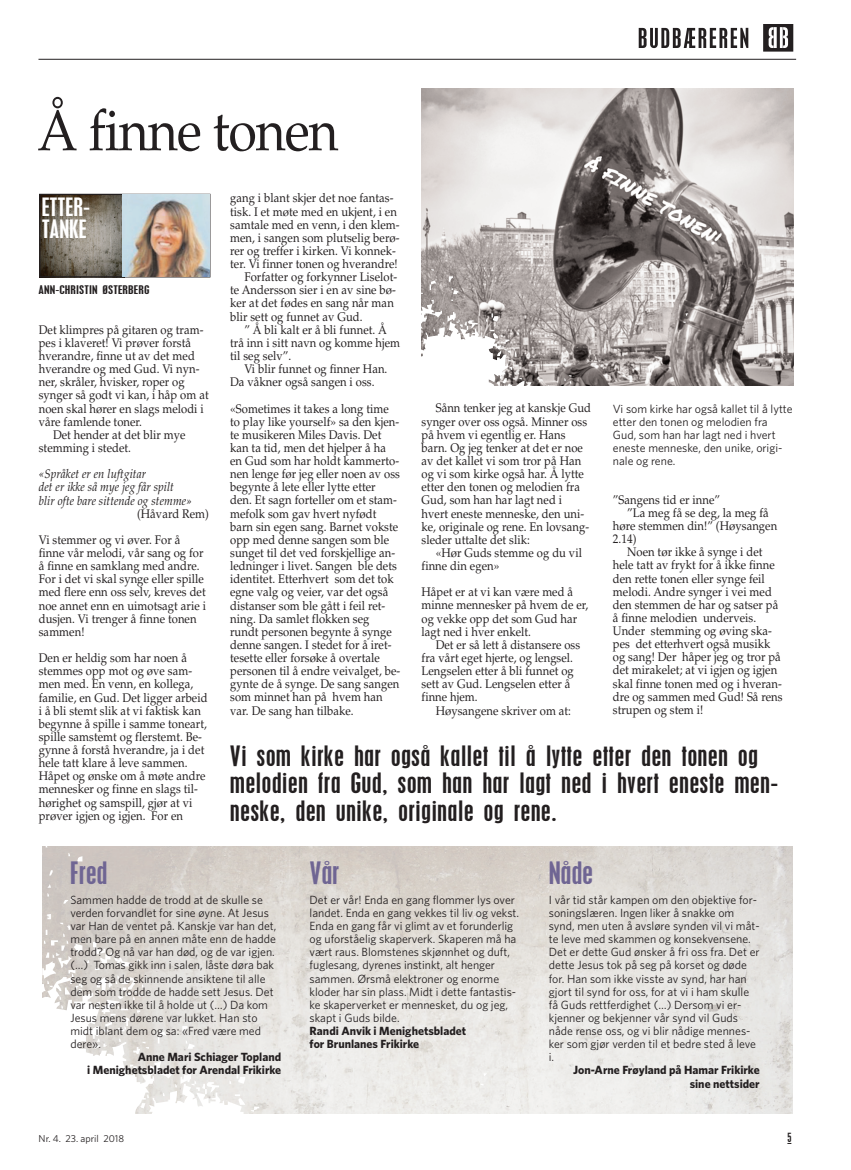
<style>
.page{position:relative;width:851px;height:1170px;background:#fff}
.page>*{position:absolute;margin:0;border:0;box-sizing:border-box;transform-origin:0 0}
.t1{font:57.5px "Palatino";letter-spacing:-.02em;color:#231f20;scale:.9 1}
.t2{font:condensed 27.5px "Mt Placard";letter-spacing:.005em;color:#6f6593;scale:1.1 1}
.t3{font:condensed 25px/27.5px "Mt Placard";letter-spacing:.02em;color:#231f20;scale:1.1 1}
.t4{font:condensed 22.5px/22.5px "Mt Placard";letter-spacing:.005em;color:#fff;scale:1.1 1}
.t5{font:12.5px/13.1px "Palatino";letter-spacing:.005em;color:#231f20;scale:.9 1}
.t6{font:italic 12.5px/13.1px "Palatino";letter-spacing:.005em;color:#231f20;scale:.9 1}
.t7{font:11.88px/13.1px "Whitney";color:#231f20}
.t8{font:700 11.88px/13.1px "Whitney";color:#231f20;text-align:right}
.t9{font:condensed 11.25px "Mt Placard";color:#231f20}
.t10{font:condensed 10.62px "Mt Placard";letter-spacing:.02em;color:#231f20;scale:1.3 1}
.t11{font:10px "Whitney";color:#231f20}
</style>
<div class="page">
<img style="left:42px;top:846px;width:750px;height:267px">
<hr style="left:38px;top:59px;width:758px;height:1px;background:#231f20">
<img style="left:763px;top:24px;width:30px;height:27px">
<img style="left:638px;top:27px;width:111px;height:22px">
<img style="left:42px;top:898px;width:165px;height:216px">
<img style="left:41px;top:196px;width:81px;height:79px">
<svg style="left:122px;top:196px;width:24px;height:79px;background:#bfc7c6"></svg>
<img style="left:421px;top:89px;width:372px;height:297px">
<div style="left:39px;top:194px;width:171px;height:83px;border:1px solid #231f20"></div>
<img style="left:421px;top:244px;width:114px;height:142px">
<img style="left:146px;top:195px;width:63px;height:80px">
<h1 class="t1" style="left:37px;top:108px;width:336px">Å finne tonen</h1>
<h3 class="t4" style="left:42px;top:196px;width:45px">ETTER-<br>TANKE</h3>
<p class="t10" style="left:38px;top:284px;width:87px">ANN-CHRISTIN ØSTERBERG</p>
<p class="t5" style="left:39px;top:324px;width:184px">Det klimpres på gitaren og tram-</p>
<p class="t5" style="left:39px;top:337px;width:171px">pes i klaveret! Vi prøver forstå</p>
<p class="t5" style="left:39px;top:350px;width:175px">hverandre, finne ut av det med</p>
<p class="t5" style="left:39px;top:364px;width:180px">hverandre og med Gud. Vi nyn-</p>
<p class="t5" style="left:39px;top:377px;width:164px">ner, skråler, hvisker, roper og</p>
<p class="t5" style="left:39px;top:390px;width:190px">synger så godt vi kan, i håp om at</p>
<p class="t5" style="left:39px;top:403px;width:185px">noen skal hører en slags melodi i</p>
<p class="t5" style="left:39px;top:416px;width:116px">våre famlende toner.</p>
<p class="t5" style="left:53px;top:429px;width:149px">Det hender at det blir mye</p>
<p class="t5" style="left:39px;top:442px;width:104px">stemming i stedet.</p>
<p class="t6" style="left:39px;top:469px;width:171px">«Språket er en luftgitar<br>det er ikke så mye jeg får spilt blir ofte bare sittende og stemme»</p>
<p class="t5" style="left:39px;top:501px;width:190px;line-height:26.2px;text-indent:98px">(Håvard Rem)<br>Vi stemmer og vi øver. For å</p>
<p class="t5" style="left:39px;top:547px;width:187px">finne vår melodi, vår sang og for å finne en samklang med andre.<br>For i det vi skal synge eller spille med flere enn oss selv, kreves det noe annet enn en uimotsagt arie i dusjen. Vi trenger å finne tonen sammen!</p>
<p class="t5" style="left:39px;top:652px;width:189px">Den er heldig som har noen å stemmes opp mot og øve sam&shy;men med. En venn, en kollega, familie, en Gud. Det ligger arbeid i å bli stemt slik at vi faktisk kan begynne å spille i samme toneart, spille samstemt og flerstemt. Be&shy;gynne å forstå hverandre, ja i det hele tatt klare å leve sammen.<br>Håpet og ønske om å møte andre mennesker og finne en slags til&shy;hørighet og samspill, gjør at vi prøver igjen og igjen. For en</p>
<p class="t5" style="left:230px;top:193px;width:183px">gang i blant skjer det noe fantas-</p>
<p class="t5" style="left:230px;top:206px;width:187px">tisk. I et møte med en ukjent, i en</p>
<p class="t5" style="left:230px;top:219px;width:190px">samtale med en venn, i den klem-</p>
<p class="t5" style="left:230px;top:232px;width:190px">men, i sangen som plutselig berø-</p>
<p class="t5" style="left:230px;top:245px;width:185px">rer og treffer i kirken. Vi konnek-</p>
<p class="t5" style="left:230px;top:259px;width:187px">ter. Vi finner tonen og hverandre!</p>
<p class="t5" style="left:244px;top:272px;width:171px">Forfatter og forkynner Liselot-</p>
<p class="t5" style="left:230px;top:285px;width:186px">te Andersson sier i en av sine bø-</p>
<p class="t5" style="left:230px;top:298px;width:183px">ker at det fødes en sang når man</p>
<p class="t5" style="left:230px;top:311px;width:149px">blir sett og funnet av Gud.</p>
<p class="t5" style="left:244px;top:324px;width:160px">” Å bli kalt er å bli funnet. Å</p>
<p class="t5" style="left:230px;top:337px;width:190px">trå inn i sitt navn og komme hjem</p>
<p class="t5" style="left:230px;top:350px;width:69px">til seg selv”.</p>
<p class="t5" style="left:244px;top:364px;width:160px">Vi blir funnet og finner Han.</p>
<p class="t5" style="left:230px;top:377px;width:162px">Da våkner også sangen i oss.</p>
<p class="t5" style="left:230px;top:403px;width:190px">«Sometimes it takes a long time to play like yourself» sa den kjen&shy;te musikeren Miles Davis. Det kan ta tid, men det hjelper å ha en Gud som har holdt kammerto&shy;nen lenge før jeg eller noen av oss begynte å lete eller lytte etter den. Et sagn forteller om et stam&shy;mefolk som gav hvert nyfødt barn sin egen sang. Barnet vokste opp med denne sangen som ble sunget til det ved forskjellige an&shy;ledninger i livet. Sangen ble dets identitet. Etterhvert som det tok egne valg og veier, var det også distanser som ble gått i feil ret&shy;ning. Da samlet flokken seg rundt personen begynte å synge denne sangen. I stedet for å iret&shy;tesette eller forsøke å overtale personen til å endre veivalget, be&shy;gynte de å synge. De sang sangen som minnet han på hvem han var. De sang han tilbake.</p>
<p class="t5" style="left:421px;top:403px;width:190px;text-indent:14px">Sånn tenker jeg at kanskje Gud synger over oss også. Minner oss på hvem vi egentlig er. Hans barn. Og jeg tenker at det er noe av det kallet vi som tror på Han og vi som kirke også har. Å lytte etter den tonen og melodien fra<br>Gud, som han har lagt ned i hvert eneste menneske, den uni&shy;ke, originale og rene. En lovsang&shy;sleder uttalte det slik:</p>
<p class="t5" style="left:421px;top:547px;width:180px;text-indent:14px">«Hør Guds stemme og du vil finne din egen»</p>
<p class="t5" style="left:421px;top:587px;width:187px">Håpet er at vi kan være med å minne mennesker på hvem de er, og vekke opp det som Gud har lagt ned i hver enkelt.</p>
<p class="t5" style="left:421px;top:639px;width:178px;text-indent:14px">Det er så lett å distansere oss fra vårt eget hjerte, og lengsel.<br>Lengselen etter å bli funnet og sett av Gud. Lengselen etter å finne hjem.</p>
<p class="t5" style="left:435px;top:705px;width:152px">Høysangene skriver om at:</p>
<p class="t7" style="left:612px;top:403px;width:181px">Vi som kirke har også kallet til å lytte etter den tonen og melodien fra<br>Gud, som han har lagt ned i hvert eneste menneske, den unike, origi&shy;nale og rene.</p>
<p class="t5" style="left:612px;top:494px;width:121px">”Sangens tid er inne”</p>
<p class="t5" style="left:627px;top:507px;width:159px">”La meg få se deg, la meg få</p>
<p class="t5" style="left:612px;top:520px;width:184px">høre stemmen din!” (Høysangen</p>
<p class="t5" style="left:612px;top:533px;width:28px">2.14)</p>
<p class="t5" style="left:627px;top:547px;width:152px">Noen tør ikke å synge i det</p>
<p class="t5" style="left:612px;top:560px;width:181px">hele tatt av frykt for å ikke finne</p>
<p class="t5" style="left:612px;top:573px;width:170px">den rette tonen eller synge feil</p>
<p class="t5" style="left:612px;top:586px;width:178px">melodi. Andre synger i vei med</p>
<p class="t5" style="left:612px;top:599px;width:185px">den stemmen de har og satser på</p>
<p class="t5" style="left:612px;top:612px;width:161px">å finne melodien underveis.</p>
<p class="t5" style="left:612px;top:625px;width:178px">Under stemming og øving ska-</p>
<p class="t5" style="left:612px;top:638px;width:176px">pes det etterhvert også musikk</p>
<p class="t5" style="left:612px;top:652px;width:188px">og sang! Der håper jeg og tror på</p>
<p class="t5" style="left:612px;top:665px;width:184px">det mirakelet; at vi igjen og igjen</p>
<p class="t5" style="left:612px;top:678px;width:189px">skal finne tonen med og i hveran-</p>
<p class="t5" style="left:612px;top:691px;width:190px">dre og sammen med Gud! Så rens</p>
<p class="t5" style="left:612px;top:704px;width:102px">strupen og stem i!</p>
<h3 class="t3" style="left:230px;top:743px;width:499px">Vi som kirke har også kallet til å lytte etter den tonen og melodien fra Gud, som han har lagt ned i hvert eneste men&shy;neske, den unike, originale og rene.</h3>
<h2 class="t2" style="left:70px;top:858px;width:35px">Fred</h2>
<p class="t7" style="left:70px;top:893px;width:207px">Sammen hadde de trodd at de skulle se verden forvandlet for sine øyne. At Jesus var Han de ventet på. Kanskje var han det, men bare på en annen måte enn de hadde trodd? Og nå var han død, og de var igjen. (…) Tomas gikk inn i salen, låste døra bak seg og så de skinnende ansiktene til alle dem som trodde de hadde sett Jesus. Det var nesten ikke til å holde ut (…) Da kom Jesus mens dørene var lukket. Han sto midt iblant dem og sa: «Fred være med dere».</p>
<p class="t8" style="left:87px;top:1051px;width:195px">Anne Mari Schiager Topland<br>i Menighetsbladet for Arendal Frikirke</p>
<h2 class="t2" style="left:309px;top:858px;width:28px">Vår</h2>
<p class="t7" style="left:309px;top:893px;width:211px">Det er vår! Enda en gang flommer lys over landet. Enda en gang vekkes til liv og vekst.<br>Enda en gang får vi glimt av et forunderlig og uforståelig skaperverk. Skaperen må ha vært raus. Blomstenes skjønnhet og duft, fuglesang, dyrenes instinkt, alt henger sammen. Ørsmå elektroner og enorme kloder har sin plass. Midt i dette fantastis&shy;ke skaperverket er mennesket, du og jeg, skapt i Guds bilde.</p>
<p class="t8" style="left:309px;top:1025px;width:158px;text-align:left">Randi Anvik i Menighetsbladet for Brunlanes Frikirke</p>
<h2 class="t2" style="left:548px;top:858px;width:42px">Nåde</h2>
<p class="t7" style="left:548px;top:893px;width:212px">I vår tid står kampen om den objektive for&shy;soningslæren. Ingen liker å snakke om synd, men uten å avsløre synden vil vi måt&shy;te leve med skammen og konsekvensene.<br>Det er dette Gud ønsker å fri oss fra. Det er dette Jesus tok på seg på korset og døde for. Han som ikke visste av synd, har han gjort til synd for oss, for at vi i ham skulle få Guds rettferdighet (…) Dersom vi er&shy;kjenner og bekjenner vår synd vil Guds nåde rense oss, og vi blir nådige mennes&shy;ker som gjør verden til et bedre sted å leve i.</p>
<p class="t8" style="left:573px;top:1064px;width:188px">Jon-Arne Frøyland på Hamar Frikirke sine nettsider</p>
<p class="t11" style="left:39px;top:1134px;width:87px">Nr. 4. 23. april 2018</p>
<p class="t9" style="left:787px;top:1131px;width:5px">5</p>
</div>
